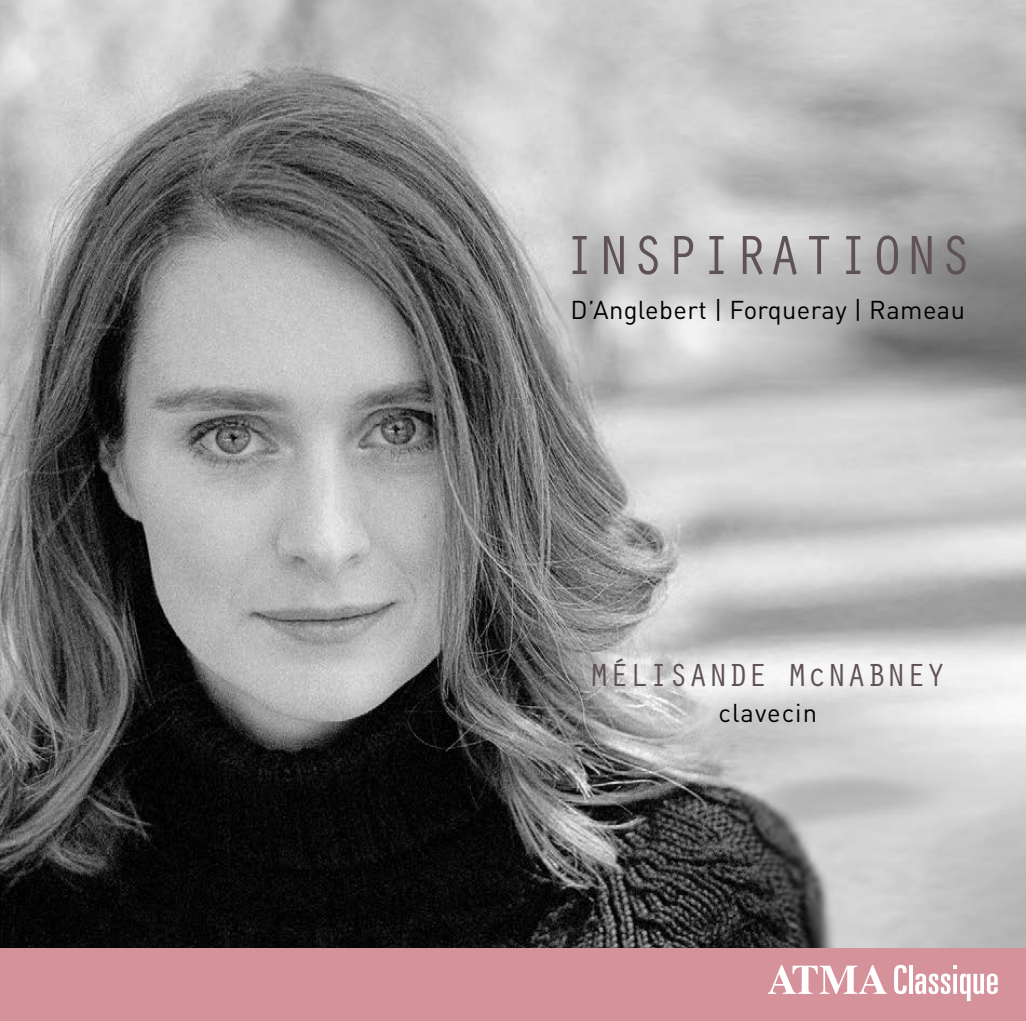
<style>
.page{position:relative;width:1026px;height:1021px;background:#fff}
.page>*{position:absolute;margin:0;border:0;box-sizing:border-box;transform-origin:0 0}
.t1{font:57px "Orator Std";color:#5f5255}
.t2{font:33px "Orator Std";color:#5f5255}
.t3{font:25.5px "DIN";letter-spacing:.015em;color:#000}
.t4{font:25.5px "DIN";letter-spacing:.04em;color:#000}
</style>
<div class="page">
<img style="left:0;top:0;width:1026px;height:948px">
<div style="left:0;top:948px;width:1026px;height:72px;background:#d6929b"></div>
<svg style="left:768px;top:965px;width:119px;height:28px"></svg>
<svg style="left:894px;top:964px;width:13px;height:30px"></svg>
<hr style="left:909px;top:964px;width:4px;height:29px;background:#fff">
<svg style="left:915px;top:965px;width:83px;height:36px"></svg>
<h1 class="t1" style="left:563px;top:214px;width:412px">INSPIRATIONS</h1>
<p class="t3" style="left:570px;top:294px;width:396px">D’Anglebert | Forqueray | Rameau</p>
<p class="t2" style="left:590px;top:651px;width:358px">MÉLISANDE McNABNEY</p>
<p class="t4" style="left:718px;top:696px;width:100px">clavecin</p>
</div>
